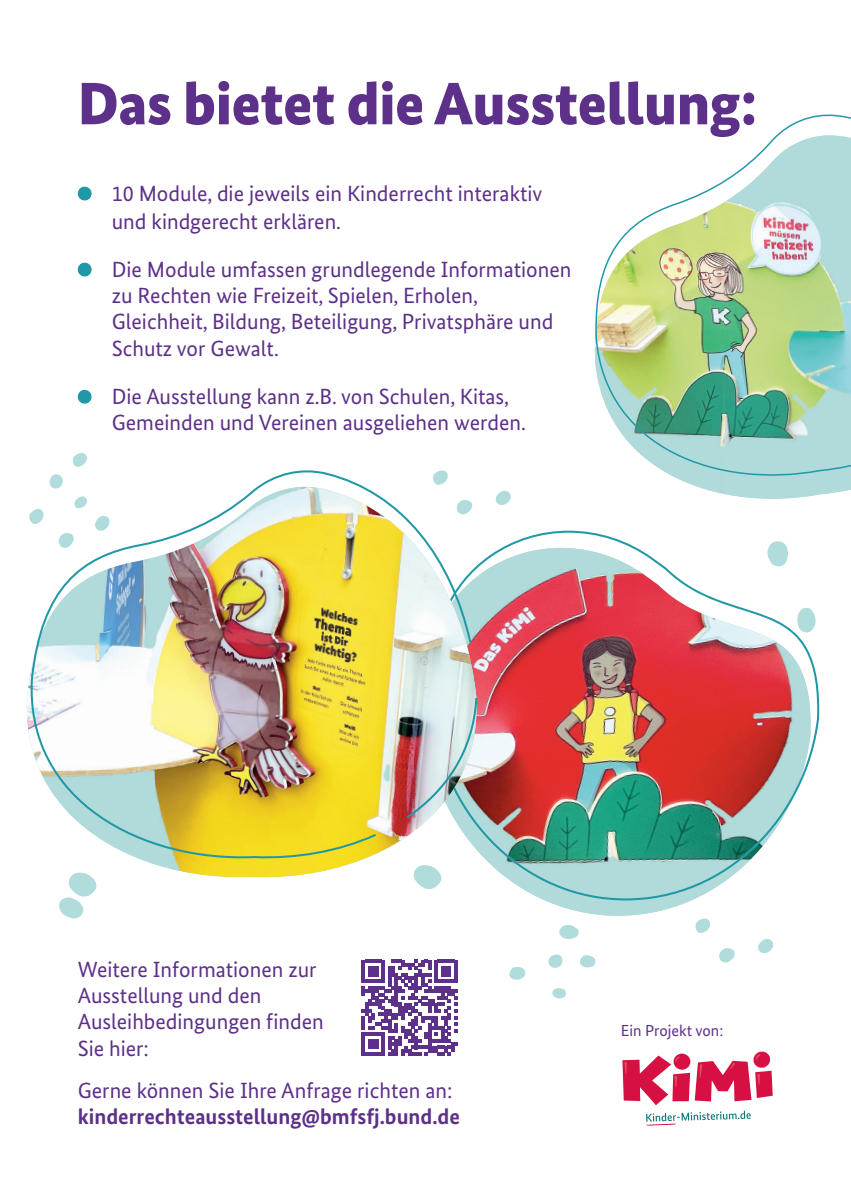
<style>
.page{position:relative;width:851px;height:1202px;background:#fff}
.page>*{position:absolute;margin:0;border:0;box-sizing:border-box;transform-origin:0 0}
.t1{font:900 60px "Bundes Sans";color:#5d3089}
.t2{font:22px/26.4px "Bundes Sans";color:#5d3089}
.t3{font:700 22px "Bundes Sans";color:#5d3089}
.t4{font:16px "Bundes Sans";color:#5d3089}
</style>
<div class="page">
<svg style="left:72px;top:453px;width:15px;height:14px"></svg>
<svg style="left:559px;top:925px;width:20px;height:14px"></svg>
<svg style="left:509px;top:967px;width:17px;height:13px"></svg>
<svg style="left:548px;top:954px;width:15px;height:14px"></svg>
<svg style="left:580px;top:955px;width:15px;height:13px"></svg>
<svg style="left:552px;top:988px;width:14px;height:11px"></svg>
<svg style="left:719px;top:948px;width:15px;height:15px"></svg>
<svg style="left:695px;top:918px;width:16px;height:15px"></svg>
<svg style="left:758px;top:939px;width:15px;height:14px"></svg>
<svg style="left:495px;top:491px;width:16px;height:14px"></svg>
<svg style="left:59px;top:882px;width:38px;height:37px"></svg>
<img style="left:722px;top:489px;width:128px;height:10px">
<img style="left:595px;top:114px;width:255px;height:375px">
<img style="left:544px;top:900px;width:148px;height:16px">
<img style="left:430px;top:531px;width:389px;height:369px">
<svg style="left:68px;top:531px;width:415px;height:351px"></svg>
<img style="left:154px;top:862px;width:261px;height:16px">
<img style="left:26px;top:470px;width:452px;height:392px">
<svg style="left:77px;top:186px;width:15px;height:15px"></svg>
<svg style="left:77px;top:262px;width:15px;height:15px"></svg>
<svg style="left:77px;top:389px;width:15px;height:15px"></svg>
<svg style="left:361px;top:960px;width:96px;height:96px"></svg>
<svg style="left:646px;top:1111px;width:104px;height:15px"></svg>
<svg style="left:622px;top:1051px;width:150px;height:54px"></svg>
<h1 class="t1" style="left:78px;top:68px;width:680px">Das bietet die Ausstellung:</h1>
<p class="t2" style="left:112px;top:179px;width:432px;line-height:28px">10 Module, die jeweils ein Kinderrecht interaktiv und kindgerecht erklären.</p>
<p class="t2" style="left:112px;top:256px;width:461px">Die Module umfassen grundlegende Informationen zu Rechten wie Freizeit, Spielen, Erholen, Gleichheit, Bildung, Beteiligung, Privatsphäre und Schutz vor Gewalt.</p>
<p class="t2" style="left:112px;top:383px;width:415px">Die Ausstellung kann z.B. von Schulen, Kitas,<br>Gemeinden und Vereinen ausgeliehen werden.</p>
<p class="t2" style="left:78px;top:956px;width:247px">Weitere Informationen zur<br>Ausstellung und den<br>Ausleihbedingungen finden<br>Sie hier:</p>
<p class="t2" style="left:78px;top:1077px;width:376px">Gerne können Sie Ihre Anfrage richten an:</p>
<p class="t3" style="left:78px;top:1104px;width:384px">kinderrechteausstellung@bmfsfj.bund.de</p>
<p class="t4" style="left:620px;top:1021px;width:104px">Ein Projekt von:</p>
</div>
